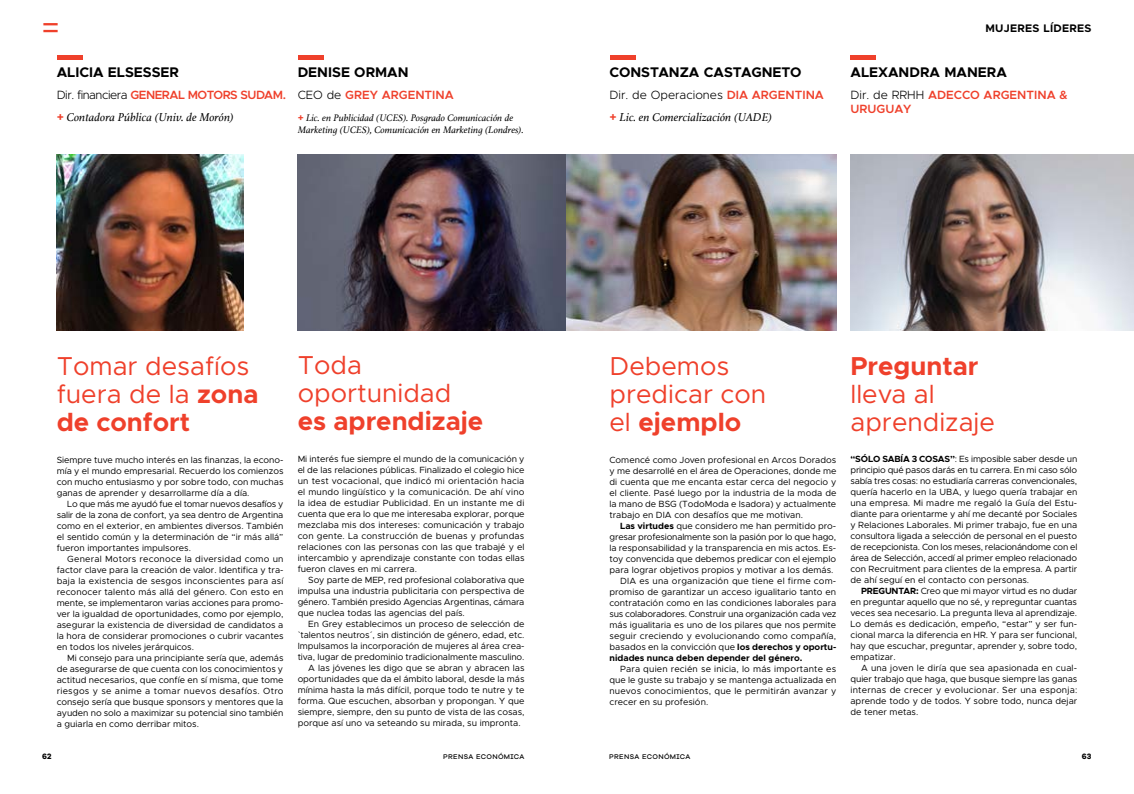
<style>
.page{position:relative;width:1134px;height:794px;background:#fff}
.page>*{position:absolute;margin:0;border:0;box-sizing:border-box;transform-origin:0 0}
.t1{font:31px "Metropolis";color:#ef402b}
.t2{font:26px/28px "Metropolis";color:#ef402b}
.t3{font:700 26px "Metropolis";color:#ef402b}
.t4{font:700 14px "Metropolis";color:#000}
.t5{font:italic 12px "Athelas";color:#000}
.t6{font:600 12px/14px "Metropolis";color:#ef402b}
.t7{font:600 12px "Metropolis";letter-spacing:-.04em;color:#ef402b}
.t8{font:300 12px "Metropolis";color:#000}
.t9{font:700 11px "Metropolis";letter-spacing:.025em;color:#000}
.t10{font:italic 10px/12px "Athelas";color:#000}
.t11{font:9px/11px "Metropolis";color:#000;text-align:justify}
.t12{font:9px "Metropolis";letter-spacing:-.025em;color:#000}
.t13{font:9px "Metropolis";letter-spacing:-.02em;color:#000}
.t14{font:9px "Metropolis";letter-spacing:.02em;color:#000}
.t15{font:700 9px "Metropolis";color:#000}
.t16{font:700 8px "Galano Grotesque Alt";color:#000}
.t17{font:500 7px "Galano Grotesque Alt";letter-spacing:.05em;color:#000}
.s1{font-weight:300;color:#000}
.s2{font-family:"Metropolis";font-weight:700;font-style:normal;color:#ef402b}
.s3{font-weight:600;color:#ef402b}
.s4{font-weight:700}
</style>
<div class="page">
<img style="left:57px;top:154px;width:186px;height:176px">
<img style="left:298px;top:154px;width:269px;height:176px">
<hr style="left:57px;top:55px;width:26px;height:4px;background:#ef402b">
<hr style="left:298px;top:55px;width:26px;height:4px;background:#ef402b">
<img style="left:567px;top:154px;width:269px;height:176px">
<img style="left:850px;top:154px;width:284px;height:176px">
<hr style="left:609px;top:55px;width:26px;height:4px;background:#ef402b">
<hr style="left:850px;top:55px;width:26px;height:4px;background:#ef402b">
<h1 class="t1" style="left:42px;top:8px;width:20px">=</h1>
<p class="t9" style="left:985px;top:21px;width:108px">MUJERES LÍDERES</p>
<h3 class="t4" style="left:57px;top:63px;width:124px">ALICIA ELSESSER</h3>
<h3 class="t7" style="left:57px;top:87px;width:231px"><span class="s1">Dir. financiera</span> GENERAL MOTORS SUDAM.</h3>
<h3 class="t5" style="left:57px;top:108px;width:179px"><span class="s2">+</span> Contadora Pública (Univ. de Morón)</h3>
<h3 class="t4" style="left:298px;top:63px;width:112px">DENISE ORMAN</h3>
<h3 class="t6" style="left:298px;top:88px;width:158px"><span class="s1">CEO de</span> GREY ARGENTINA</h3>
<p class="t10" style="left:298px;top:111px;width:227px"><span class="s2">+</span> Lic. en Publicidad (UCES). Posgrado Comunicación de<br>Marketing (UCES), Comunicación en Marketing (Londres).</p>
<h3 class="t4" style="left:609px;top:63px;width:193px">CONSTANZA CASTAGNETO</h3>
<h3 class="t8" style="left:609px;top:87px;width:216px">Dir. de Operaciones <span class="s3">DIA ARGENTINA</span></h3>
<h3 class="t5" style="left:609px;top:108px;width:164px"><span class="s2">+</span> Lic. en Comercialización (UADE)</h3>
<h3 class="t4" style="left:850px;top:63px;width:158px">ALEXANDRA MANERA</h3>
<h3 class="t6" style="left:850px;top:88px;width:219px"><span class="s1">Dir. de RRHH</span> ADECCO ARGENTINA &amp;<br>URUGUAY</h3>
<h2 class="t2" style="left:57px;top:352px;width:203px">Tomar desafíos fuera de la <span class="s4">zona de confort</span></h2>
<h2 class="t2" style="left:298px;top:351px;width:155px">Toda oportunidad</h2>
<h2 class="t3" style="left:298px;top:405px;width:187px">es aprendizaje</h2>
<p class="t11" style="left:57px;top:454px;width:228px">Siempre tuve mucho interés en las finanzas, la econo&shy;mía y el mundo empresarial. Recuerdo los comienzos con mucho entusiasmo y por sobre todo, con muchas ganas de aprender y desarrollarme día a día.</p>
<p class="t11" style="left:57px;top:498px;width:228px;text-indent:11px">Lo que más me ayudó fue el tomar nuevos desafíos y salir de la zona de confort, ya sea dentro de Argentina como en el exterior, en ambientes diversos. También el sentido común y la determinación de “ir más allá” fueron importantes impulsores.</p>
<p class="t11" style="left:57px;top:553px;width:228px;text-indent:11px">General Motors reconoce la diversidad como un factor clave para la creación de valor. Identifica y tra&shy;baja la existencia de sesgos inconscientes para así reconocer talento más allá del género. Con esto en mente, se implementaron varias acciones para promo&shy;ver la igualdad de oportunidades, como por ejemplo, asegurar la existencia de diversidad de candidatos a la hora de considerar promociones o cubrir vacantes en todos los niveles jerárquicos.</p>
<p class="t11" style="left:57px;top:652px;width:228px;text-indent:11px">Mi consejo para una principiante sería que, además de asegurarse de que cuenta con los conocimientos y actitud necesarios, que confíe en sí misma, que tome riesgos y se anime a tomar nuevos desafíos. Otro consejo sería que busque sponsors y mentores que la ayuden no solo a maximizar su potencial sino también a guiarla en como derribar mitos.</p>
<p class="t11" style="left:298px;top:453px;width:228px">Mi interés fue siempre el mundo de la comunicación y el de las relaciones públicas. Finalizado el colegio hice un test vocacional, que indicó mi orientación hacia el mundo lingüístico y la comunicación. De ahí vino la idea de estudiar Publicidad. En un instante me di cuenta que era lo que me interesaba explorar, porque mezclaba mis dos intereses: comunicación y trabajo con gente. La construcción de buenas y profundas relaciones con las personas con las que trabajé y el intercambio y aprendizaje constante con todas ellas fueron claves en mi carrera.</p>
<p class="t11" style="left:298px;top:574px;width:228px;text-indent:11px">Soy parte de MEP, red profesional colaborativa que impulsa una industria publicitaria con perspectiva de género. También presido Agencias Argentinas, cámara que nuclea todas las agencias del país.</p>
<p class="t11" style="left:308px;top:618px;width:218px">En Grey establecimos un proceso de selección de</p>
<p class="t11" style="left:298px;top:629px;width:228px">`talentos neutros´, sin distinción de género, edad, etc.</p>
<p class="t11" style="left:298px;top:640px;width:228px">Impulsamos la incorporación de mujeres al área crea-</p>
<p class="t11" style="left:298px;top:651px;width:228px">tiva, lugar de predominio tradicionalmente masculino.</p>
<p class="t11" style="left:308px;top:662px;width:218px">A las jóvenes les digo que se abran y abracen las</p>
<p class="t11" style="left:298px;top:673px;width:228px">oportunidades que da el ámbito laboral, desde la más</p>
<p class="t11" style="left:298px;top:684px;width:228px">mínima hasta la más difícil, porque todo te nutre y te</p>
<p class="t11" style="left:298px;top:695px;width:228px">forma. Que escuchen, absorban y propongan. Y que</p>
<p class="t11" style="left:298px;top:706px;width:228px">siempre, siempre, den su punto de vista de las cosas,</p>
<p class="t11" style="left:298px;top:717px;width:224px">porque así uno va seteando su mirada, su impronta.</p>
<h2 class="t2" style="left:609px;top:352px;width:158px">Debemos predicar con el <span class="s4">ejemplo</span></h2>
<h2 class="t3" style="left:850px;top:349px;width:129px">Preguntar</h2>
<h2 class="t2" style="left:850px;top:380px;width:146px">lleva al aprendizaje</h2>
<p class="t11" style="left:609px;top:454px;width:228px">Comencé como Joven profesional en Arcos Dorados y me desarrollé en el área de Operaciones, donde me di cuenta que me encanta estar cerca del negocio y el cliente. Pasé luego por la industria de la moda de la mano de BSG (TodoModa e Isadora) y actualmente trabajo en DIA con desafíos que me motivan.</p>
<p class="t11" style="left:620px;top:520px;width:218px"><span class="s4">Las virtudes</span> que considero me han permitido pro-</p>
<p class="t13" style="left:609px;top:531px;width:228px">gresar profesionalmente son la pasión por lo que hago,</p>
<p class="t11" style="left:609px;top:542px;width:228px">la responsabilidad y la transparencia en mis actos. Es-</p>
<p class="t11" style="left:609px;top:553px;width:228px">toy convencida que debemos predicar con el ejemplo</p>
<p class="t11" style="left:609px;top:564px;width:225px">para lograr objetivos propios y motivar a los demás.</p>
<p class="t14" style="left:620px;top:575px;width:218px">DIA es una organización que tiene el firme com-</p>
<p class="t11" style="left:609px;top:586px;width:228px">promiso de garantizar un acceso igualitario tanto en</p>
<p class="t11" style="left:609px;top:597px;width:228px">contratación como en las condiciones laborales para</p>
<p class="t12" style="left:609px;top:608px;width:228px">sus colaboradores. Construir una organización cada vez</p>
<p class="t11" style="left:609px;top:619px;width:228px">más igualitaria es uno de los pilares que nos permite</p>
<p class="t11" style="left:609px;top:630px;width:228px">seguir creciendo y evolucionando como compañía,</p>
<p class="t11" style="left:609px;top:641px;width:228px">basados en la convicción que <span class="s4">los derechos y oportu-</span></p>
<p class="t15" style="left:609px;top:652px;width:194px">nidades nunca deben depender del género.</p>
<p class="t11" style="left:609px;top:663px;width:228px;text-indent:11px">Para quien recién se inicia, lo más importante es que le guste su trabajo y se mantenga actualizada en nuevos conocimientos, que le permitirán avanzar y crecer en su profesión.</p>
<p class="t11" style="left:850px;top:453px;width:228px"><span class="s4">“SÓLO SABÍA 3 COSAS”</span>: Es imposible saber desde un principio qué pasos darás en tu carrera. En mi caso sólo sabía tres cosas: no estudiaría carreras convencionales, quería hacerlo en la UBA, y luego quería trabajar en una empresa. Mi madre me regaló la Guía del Estu&shy;diante para orientarme y ahí me decanté por Sociales y Relaciones Laborales. Mi primer trabajo, fue en una consultora ligada a selección de personal en el puesto de recepcionista. Con los meses, relacionándome con el área de Selección, accedí al primer empleo relacionado con Recruitment para clientes de la empresa. A partir de ahí seguí en el contacto con personas.</p>
<p class="t11" style="left:850px;top:585px;width:228px;text-indent:11px"><span class="s4">PREGUNTAR:</span> Creo que mi mayor virtud es no dudar en preguntar aquello que no sé, y repreguntar cuantas veces sea necesario. La pregunta lleva al aprendizaje.<br>Lo demás es dedicación, empeño, “estar” y ser fun&shy;cional marca la diferencia en HR. Y para ser funcional, hay que escuchar, preguntar, aprender y, sobre todo, empatizar.</p>
<p class="t11" style="left:850px;top:662px;width:228px;text-indent:11px">A una joven le diría que sea apasionada en cual&shy;quier trabajo que haga, que busque siempre las ganas internas de crecer y evolucionar. Ser una esponja: aprende todo y de todos. Y sobre todo, nunca dejar de tener metas.</p>
<p class="t16" style="left:42px;top:751px;width:11px">62</p>
<p class="t17" style="left:443px;top:752px;width:83px">PRENSA ECONÓMICA</p>
<p class="t17" style="left:609px;top:752px;width:83px">PRENSA ECONÓMICA</p>
<p class="t16" style="left:1082px;top:751px;width:11px">63</p>
</div>
